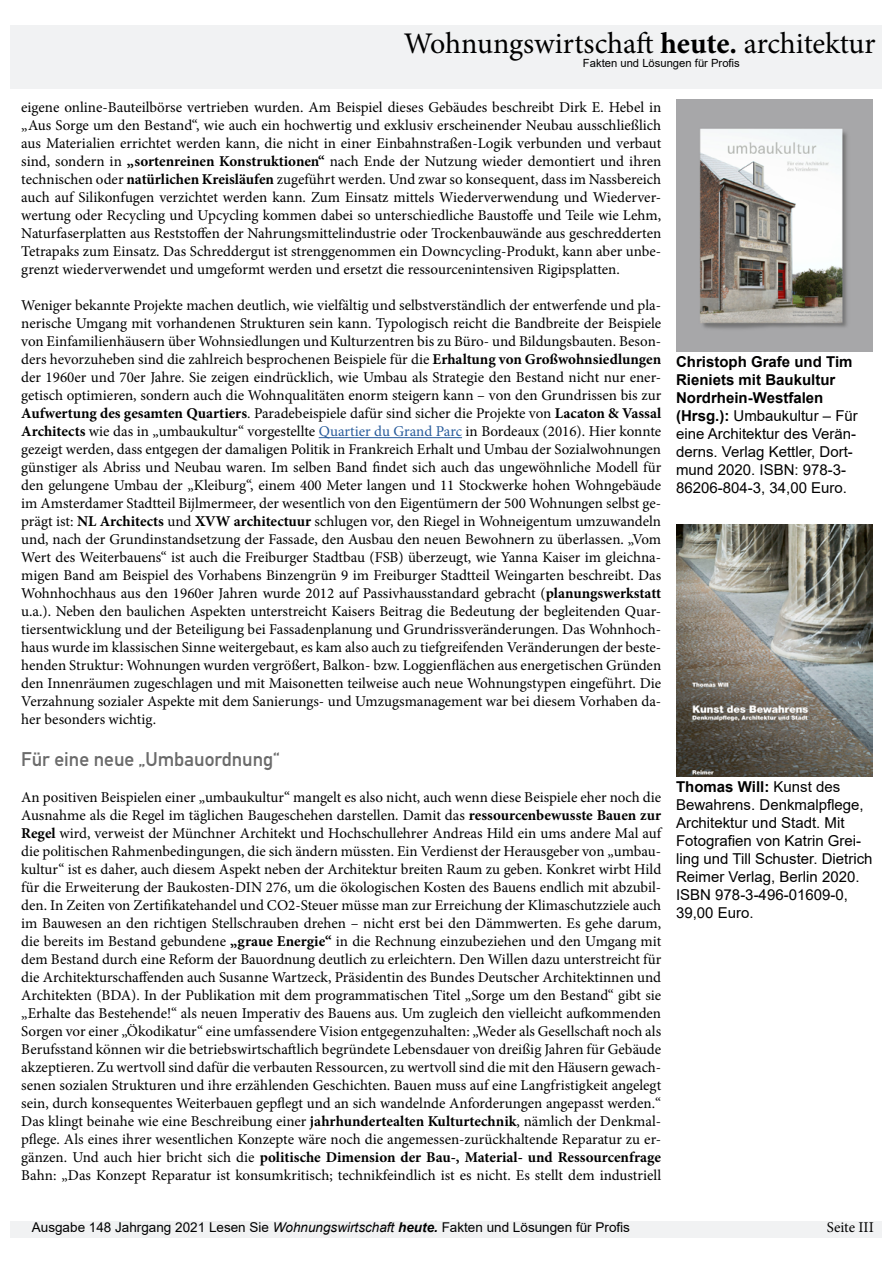
<style>
.page{position:relative;width:893px;height:1263px;background:#fff}
.page>*{position:absolute;margin:0;border:0;box-sizing:border-box;transform-origin:0 0}
.t1{font:30px "Minion Pro";letter-spacing:-.005em;color:#000}
.t2{font:19.5px "DIN Mittelschrift Std";color:#6b6b6b}
.t3{font:15px/18px "Minion Pro";color:#000;text-align:justify}
.t4{font:15px/18px "Arial";color:#000}
.t5{font:13.5px "Arial";color:#000}
.t6{font:11.25px "Arial";color:#000}
.s1{font-weight:700}
.s2{color:#275b9b}
.s3{font-style:italic}
.s4{font-weight:700;font-style:italic}
</style>
<div class="page">
<div style="left:11px;top:26px;width:871px;height:63px;background:#f1f2f3"></div>
<div style="left:11px;top:1221px;width:871px;height:16px;background:#f1f2f3"></div>
<hr style="left:319px;top:437px;width:143px;height:1px;background:#275b9b">
<img style="left:676px;top:100px;width:197px;height:252px">
<img style="left:676px;top:525px;width:197px;height:252px">
<h1 class="t1" style="left:404px;top:23px;width:473px">Wohnungswirtschaft <span class="s1">heute.</span> architektur</h1>
<p class="t6" style="left:583px;top:56px;width:158px">Fakten und Lösungen für Profis</p>
<p class="t3" style="left:21px;top:98px;width:641px">eigene online-Bauteilbörse vertrieben wurden. Am Beispiel dieses Gebäudes beschreibt Dirk E. Hebel in „Aus Sorge um den Bestand“, wie auch ein hochwertig und exklusiv erscheinender Neubau ausschließlich aus Materialien errichtet werden kann, die nicht in einer Einbahnstraßen-Logik verbunden und verbaut sind, sondern in <span class="s1">„sortenreinen Konstruktionen“</span> nach Ende der Nutzung wieder demontiert und ihren technischen oder <span class="s1">natürlichen Kreisläufen</span> zugeführt werden. Und zwar so konsequent, dass im Nassbereich auch auf Silikonfugen verzichtet werden kann. Zum Einsatz mittels Wiederverwendung und Wiederver&shy;wertung oder Recycling und Upcycling kommen dabei so unterschiedliche Baustoffe und Teile wie Lehm, Naturfaserplatten aus Reststoffen der Nahrungsmittelindustrie oder Trockenbauwände aus geschredderten Tetrapaks zum Einsatz. Das Schreddergut ist strenggenommen ein Downcycling-Produkt, kann aber unbe&shy;grenzt wiederverwendet und umgeformt werden und ersetzt die ressourcenintensiven Rigipsplatten.</p>
<p class="t3" style="left:21px;top:296px;width:641px">Weniger bekannte Projekte machen deutlich, wie vielfältig und selbstverständlich der entwerfende und pla&shy;nerische Umgang mit vorhandenen Strukturen sein kann. Typologisch reicht die Bandbreite der Beispiele von Einfamilienhäusern über Wohnsiedlungen und Kulturzentren bis zu Büro- und Bildungsbauten. Beson&shy;ders hevorzuheben sind die zahlreich besprochenen Beispiele für die <span class="s1">Erhaltung von Großwohnsiedlungen </span>der 1960er und 70er Jahre. Sie zeigen eindrücklich, wie Umbau als Strategie den Bestand nicht nur ener&shy;getisch optimieren, sondern auch die Wohnqualitäten enorm steigern kann – von den Grundrissen bis zur <span class="s1">Aufwertung des gesamten Quartiers</span>. Paradebeispiele dafür sind sicher die Projekte von <span class="s1">Lacaton &amp; Vassal Architects</span> wie das in „umbaukultur“ vorgestellte <span class="s2">Quartier du Grand Parc</span> in Bordeaux (2016). Hier konnte gezeigt werden, dass entgegen der damaligen Politik in Frankreich Erhalt und Umbau der Sozialwohnungen günstiger als Abriss und Neubau waren. Im selben Band findet sich auch das ungewöhnliche Modell für den gelungene Umbau der „Kleiburg“, einem 400 Meter langen und 11 Stockwerke hohen Wohngebäude im Amsterdamer Stadtteil Bijlmermeer, der wesentlich von den Eigentümern der 500 Wohnungen selbst ge&shy;prägt ist: <span class="s1">NL Architects</span> und <span class="s1">XVW architectuur</span> schlugen vor, den Riegel in Wohneigentum umzuwandeln und, nach der Grundinstandsetzung der Fassade, den Ausbau den neuen Bewohnern zu überlassen. „Vom Wert des Weiterbauens“ ist auch die Freiburger Stadtbau (FSB) überzeugt, wie Yanna Kaiser im gleichna&shy;migen Band am Beispiel des Vorhabens Binzengrün 9 im Freiburger Stadtteil Weingarten beschreibt. Das Wohnhochhaus aus den 1960er Jahren wurde 2012 auf Passivhausstandard gebracht (<span class="s1">planungswerkstatt </span>u.a.). Neben den baulichen Aspekten unterstreicht Kaisers Beitrag die Bedeutung der begleitenden Quar&shy;tiersentwicklung und der Beteiligung bei Fassadenplanung und Grundrissveränderungen. Das Wohnhoch&shy;haus wurde im klassischen Sinne weitergebaut, es kam also auch zu tiefgreifenden Veränderungen der beste&shy;henden Struktur: Wohnungen wurden vergrößert, Balkon- bzw. Loggienflächen aus energetischen Gründen den Innenräumen zugeschlagen und mit Maisonetten teilweise auch neue Wohnungstypen eingeführt. Die Verzahnung sozialer Aspekte mit dem Sanierungs- und Umzugsmanagement war bei diesem Vorhaben da&shy;her besonders wichtig.</p>
<h2 class="t2" style="left:21px;top:747px;width:260px">Für eine neue „Umbauordnung“</h2>
<p class="t3" style="left:21px;top:788px;width:642px">An positiven Beispielen einer „umbaukultur“ mangelt es also nicht, auch wenn diese Beispiele eher noch die Ausnahme als die Regel im täglichen Baugeschehen darstellen. Damit das <span class="s1">ressourcenbewusste Bauen zur Regel</span> wird, verweist der Münchner Architekt und Hochschullehrer Andreas Hild ein ums andere Mal auf die politischen Rahmenbedingungen, die sich ändern müssten. Ein Verdienst der Herausgeber von „umbau&shy;kultur“ ist es daher, auch diesem Aspekt neben der Architektur breiten Raum zu geben. Konkret wirbt Hild für die Erweiterung der Baukosten-DIN 276, um die ökologischen Kosten des Bauens endlich mit abzubil&shy;den. In Zeiten von Zertifikatehandel und CO2-Steuer müsse man zur Erreichung der Klimaschutzziele auch im Bauwesen an den richtigen Stellschrauben drehen – nicht erst bei den Dämmwerten. Es gehe darum, die bereits im Bestand gebundene <span class="s1">„graue Energie“</span> in die Rechnung einzubeziehen und den Umgang mit dem Bestand durch eine Reform der Bauordnung deutlich zu erleichtern. Den Willen dazu unterstreicht für die Architekturschaffenden auch Susanne Wartzeck, Präsidentin des Bundes Deutscher Architektinnen und Architekten (BDA). In der Publikation mit dem programmatischen Titel „Sorge um den Bestand“ gibt sie „Erhalte das Bestehende!“ als neuen Imperativ des Bauens aus. Um zugleich den vielleicht aufkommenden Sorgen vor einer „Ökodikatur“ eine umfassendere Vision entgegenzuhalten: „Weder als Gesellschaft noch als Berufsstand können wir die betriebswirtschaftlich begründete Lebensdauer von dreißig Jahren für Gebäude akzeptieren. Zu wertvoll sind dafür die verbauten Ressourcen, zu wertvoll sind die mit den Häusern gewach&shy;senen sozialen Strukturen und ihre erzählenden Geschichten. Bauen muss auf eine Langfristigkeit angelegt sein, durch konsequentes Weiterbauen gepflegt und an sich wandelnde Anforderungen angepasst werden.“ Das klingt beinahe wie eine Beschreibung einer <span class="s1">jahrhundertealten Kulturtechnik</span>, nämlich der Denkmal&shy;pflege. Als eines ihrer wesentlichen Konzepte wäre noch die angemessen-zurückhaltende Reparatur zu er&shy;gänzen. Und auch hier bricht sich die <span class="s1">politische Dimension der Bau-, Material- und Ressourcenfrage </span>Bahn: „Das Konzept Reparatur ist konsumkritisch; technikfeindlich ist es nicht. Es stellt dem industriell</p>
<p class="t4" style="left:676px;top:353px;width:183px"><span class="s1">Christoph Grafe und Tim<br>Rieniets mit Baukultur<br>Nordrhein-Westfalen (Hrsg.):</span> Umbaukultur – Für eine Architektur des Verän&shy;derns. Verlag Kettler, Dort&shy;mund 2020. ISBN: 978-3-<br>86206-804-3, 34,00 Euro.</p>
<p class="t4" style="left:676px;top:778px;width:198px"><span class="s1">Thomas Will:</span> Kunst des<br>Bewahrens. Denkmalpflege,<br>Architektur und Stadt. Mit<br>Fotografien von Katrin Grei&shy;ling und Till Schuster. Dietrich<br>Reimer Verlag, Berlin 2020.<br>ISBN 978-3-496-01609-0,<br>39,00 Euro.</p>
<p class="t5" style="left:32px;top:1218px;width:600px">Ausgabe 148 Jahrgang 2021 Lesen Sie <span class="s3">Wohnungswirtschaft</span> <span class="s4">heute.</span> Fakten und Lösungen für Profis</p>
<p class="t3" style="left:827px;top:1218px;width:49px">Seite III</p>
</div>
